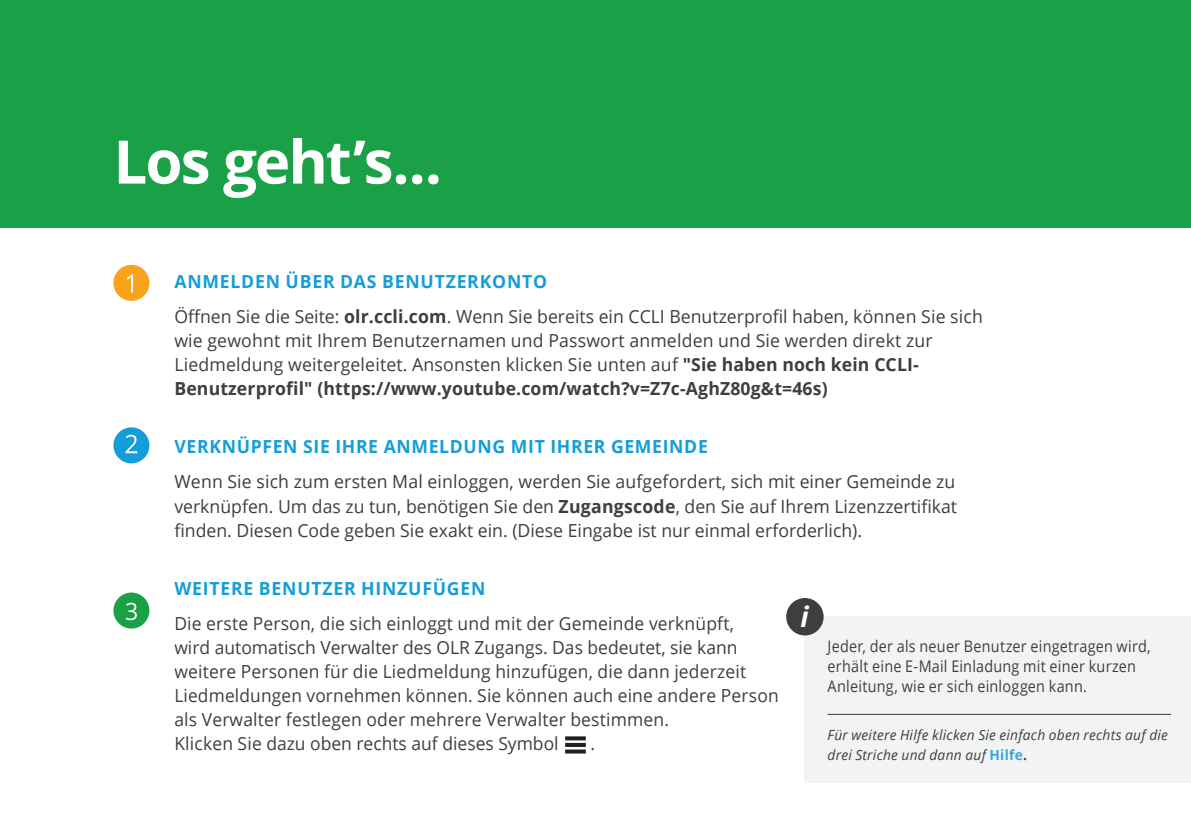
<style>
.page{position:relative;width:1191px;height:840px;background:#fff}
.page>*{position:absolute;margin:0;border:0;box-sizing:border-box;transform-origin:0 0}
.bold_title{font:700 60px "Open Sans";letter-spacing:-.03em;color:#fff}
.body{font:italic 700 28.2px "Open Sans";color:#fff}
.body-2{font:18px/24px "Open Sans";letter-spacing:.01em;color:#3e3e3f}
.body-3{font:16px/20px "Open Sans";letter-spacing:.015em;color:#3e3e3f;scale:.9 1}
.italic_footnote{font:italic 14px/20px "Open Sans";letter-spacing:.02em;color:#3e3e3f}
.s1{font-weight:700;color:#149ed9}
.s2{font-weight:700}
.s3{font-weight:700;font-style:normal;color:#3aa5dc}
.s4{font-weight:700;font-style:normal}
</style>
<div class="page">
<div style="left:113px;top:265px;width:36px;height:36px;background:#f9a21c;border-radius:50%"></div>
<svg style="left:127px;top:274px;width:6px;height:18px"></svg>
<div style="left:113px;top:427px;width:36px;height:36px;background:#149ed9;border-radius:50%"></div>
<svg style="left:126px;top:434px;width:11px;height:19px"></svg>
<div style="left:113px;top:592px;width:36px;height:36px;background:#1aa148;border-radius:50%"></div>
<svg style="left:126px;top:602px;width:11px;height:18px"></svg>
<div style="left:805px;top:616px;width:386px;height:166px;background:#f2f4f4"></div>
<hr style="left:827px;top:713px;width:344px;height:1px;background:#3e3e3f">
<div style="left:786px;top:597px;width:37px;height:38px;background:#3e3e3f;border-radius:50%"></div>
<div style="left:0;top:0;width:1191px;height:227px;background:#1aa148"></div>
<svg style="left:565px;top:736px;width:21px;height:4px"></svg>
<svg style="left:565px;top:749px;width:21px;height:4px"></svg>
<svg style="left:565px;top:743px;width:21px;height:3px"></svg>
<p class="bold_title" style="left:113px;top:119px;width:330px">Los geht’s...</p>
<p class="body-2" style="left:174px;top:263px;width:810px;line-height:35.2px"><span class="s1">ANMELDEN ÜBER DAS BENUTZERKONTO<br></span>Öffnen Sie die Seite: <span class="s2">olr.ccli.com</span>. Wenn Sie bereits ein CCLI Benutzerprofil haben, können Sie sich</p>
<p class="body-2" style="left:174px;top:328px;width:760px">wie gewohnt mit Ihrem Benutzernamen und Passwort anmelden und Sie werden direkt zur<br>Liedmeldung weitergeleitet. Ansonsten klicken Sie unten auf <span class="s2">"Sie haben noch kein CCLI-<br>Benutzerprofil" (https://www.youtube.com/watch?v=Z7c-AghZ80g&amp;t=46s)</span></p>
<p class="body-2" style="left:174px;top:428px;width:782px;line-height:35.2px"><span class="s1">VERKNÜPFEN SIE IHRE ANMELDUNG MIT IHRER GEMEINDE<br></span>Wenn Sie sich zum ersten Mal einloggen, werden Sie aufgefordert, sich mit einer Gemeinde zu</p>
<p class="body-2" style="left:174px;top:493px;width:784px">verknüpfen. Um das zu tun, benötigen Sie den <span class="s2">Zugangscode</span>, den Sie auf Ihrem Lizenzzertifikat finden. Diesen Code geben Sie exakt ein. (Diese Eingabe ist nur einmal erforderlich).</p>
<p class="body-2" style="left:174px;top:570px;width:561px;line-height:35.2px"><span class="s1">WEITERE BENUTZER HINZUFÜGEN<br></span>Die erste Person, die sich einloggt und mit der Gemeinde verknüpft,</p>
<p class="body-2" style="left:174px;top:634px;width:606px">wird automatisch Verwalter des OLR Zugangs. Das bedeutet, sie kann weitere Personen für die Liedmeldung hinzufügen, die dann jederzeit Liedmeldungen vornehmen können. Sie können auch eine andere Person als Verwalter festlegen oder mehrere Verwalter bestimmen.<br>Klicken Sie dazu oben rechts auf dieses Symbol</p>
<p class="body" style="left:800px;top:597px;width:10px">i</p>
<p class="body-3" style="left:827px;top:635px;width:360px">Jeder, der als neuer Benutzer eingetragen wird, erhält eine E-Mail Einladung mit einer kurzen<br>Anleitung, wie er sich einloggen kann.</p>
<p class="italic_footnote" style="left:827px;top:724px;width:342px">Für weitere Hilfe klicken Sie einfach oben rechts auf die drei Striche und dann auf <span class="s3">Hilfe</span><span class="s4">.</span></p>
<p class="body-2" style="left:590px;top:730px;width:6px">.</p>
</div>
